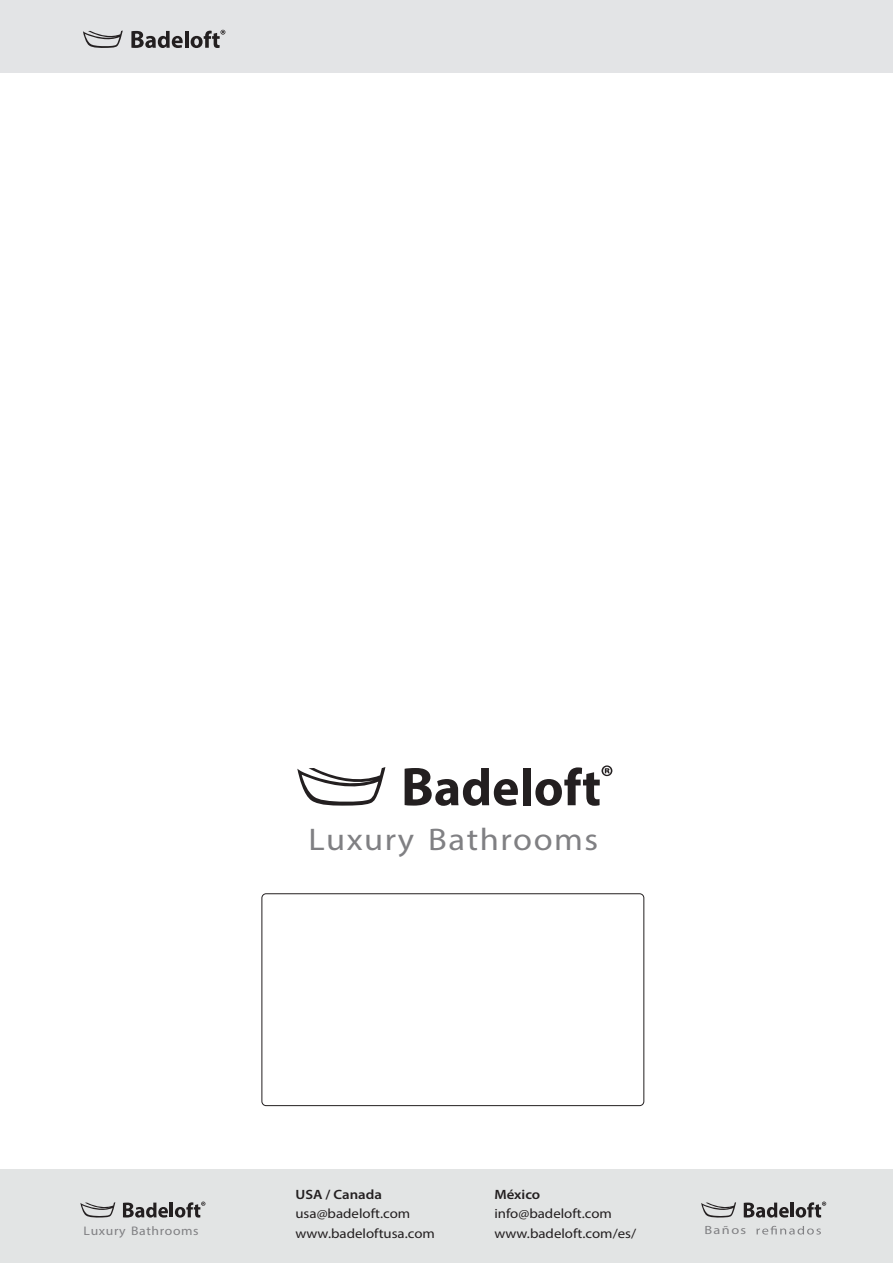
<style>
.page{position:relative;width:893px;height:1263px;background:#fff}
.page>*{position:absolute;margin:0;border:0;box-sizing:border-box;transform-origin:0 0}
.t1{font:31.35px "Myriad Pro";letter-spacing:.045em;color:#808083;scale:1.1 1}
.t2{font:13.5px/19.5px "Myriad Pro";color:#231f20;scale:1.1 1}
.t3{font:600 13.5px "Myriad Pro";color:#231f20;scale:1.1 1}
.t4{font:12.45px "Myriad Pro";letter-spacing:.045em;color:#808083;scale:1.1 1}
.t5{font:12px "Myriad Pro";letter-spacing:.1em;color:#808083;scale:1.2 1}
</style>
<div class="page">
<div style="left:0;top:0;width:893px;height:72px;background:#e3e4e6"></div>
<svg style="left:131px;top:31px;width:52px;height:17px"></svg>
<hr style="left:185px;top:31px;width:3px;height:17px;background:#231f20">
<svg style="left:191px;top:30px;width:34px;height:18px"></svg>
<svg style="left:83px;top:30px;width:40px;height:18px"></svg>
<div style="left:0;top:1169px;width:893px;height:94px;background:#e2e4e4"></div>
<svg style="left:123px;top:1202px;width:45px;height:15px"></svg>
<hr style="left:170px;top:1202px;width:3px;height:15px;background:#231f20">
<svg style="left:175px;top:1201px;width:30px;height:16px"></svg>
<svg style="left:80px;top:1202px;width:35px;height:15px"></svg>
<svg style="left:756px;top:1226px;width:65px;height:8px"></svg>
<svg style="left:744px;top:1202px;width:45px;height:15px"></svg>
<hr style="left:791px;top:1202px;width:3px;height:15px;background:#231f20">
<svg style="left:796px;top:1201px;width:30px;height:16px"></svg>
<svg style="left:701px;top:1202px;width:35px;height:15px"></svg>
<svg style="left:405px;top:768px;width:113px;height:38px"></svg>
<div style="left:523px;top:768px;width:7px;height:37px;background:#231f20"></div>
<svg style="left:535px;top:765px;width:77px;height:41px"></svg>
<svg style="left:297px;top:767px;width:88px;height:39px"></svg>
<div style="left:261px;top:893px;width:383px;height:213px;border:1px solid #231f20;border-radius:4px"></div>
<h1 class="t1" style="left:308px;top:820px;width:265px">Luxury Bathrooms</h1>
<p class="t4" style="left:84px;top:1223px;width:106px">Luxury Bathrooms</p>
<p class="t3" style="left:295px;top:1187px;width:80px">USA / Canada</p>
<p class="t2" style="left:295px;top:1204px;width:128px">usa@badeloft.com www.badeloftusa.com</p>
<p class="t3" style="left:494px;top:1187px;width:43px">México</p>
<p class="t2" style="left:494px;top:1204px;width:130px">info@badeloft.com www.badeloft.com/es/</p>
<p class="t5" style="left:704px;top:1223px;width:36px">Baños</p>
</div>
